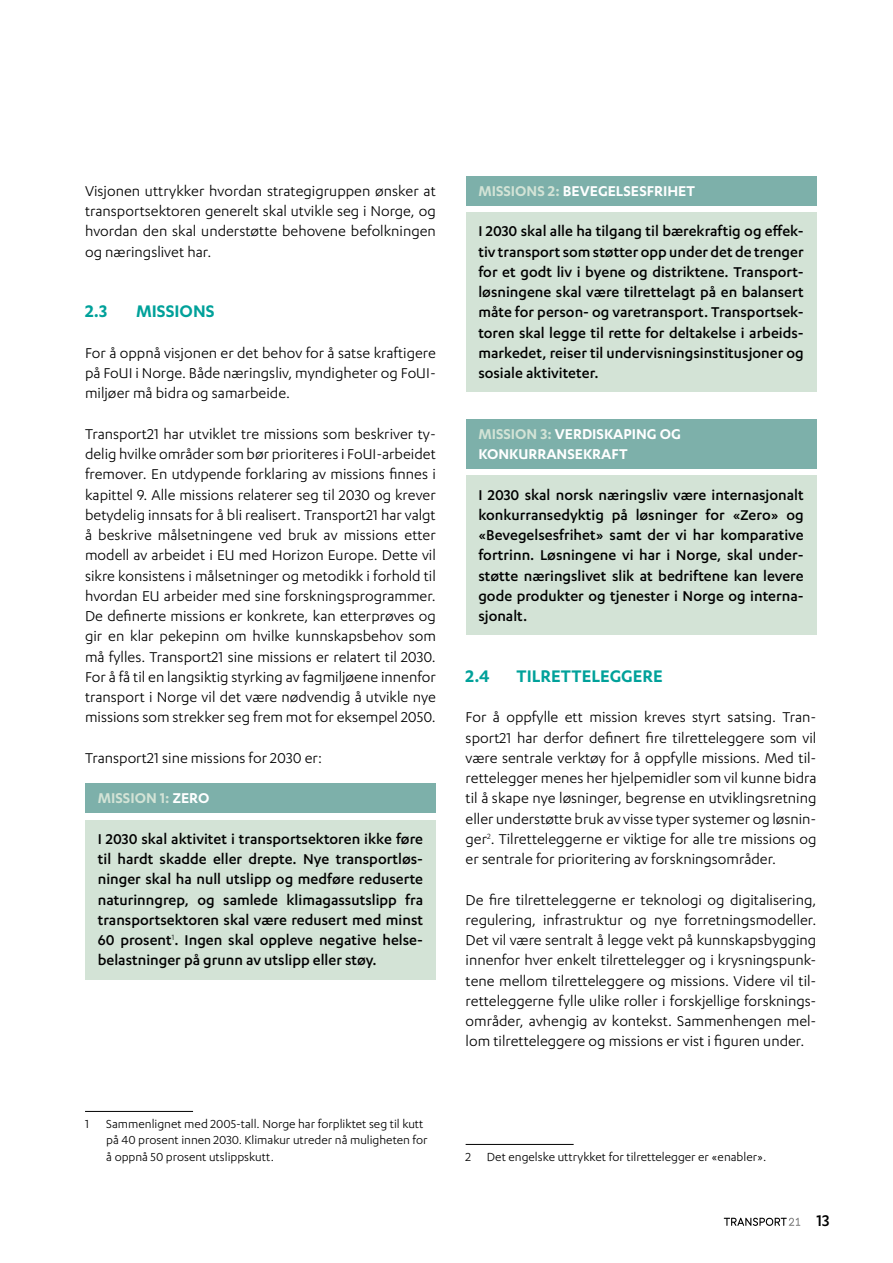
<style>
.page{position:relative;width:893px;height:1263px;background:#fff}
.page>*{position:absolute;margin:0;border:0;box-sizing:border-box;transform-origin:0 0}
.t1{font:600 19.5px "Karbon";color:#00a19a}
.t2{font:500 18px "Karbon";color:#000}
.t3{font:16.5px/20.2px "Karbon";color:#000}
.Fakta_boks{font:500 16.5px/20.2px "Karbon";color:#000;text-align:justify}
.Fakta_tittel{font:600 16.5px/20.2px "Karbon";color:#fff}
.Fakta_tittel-2{font:600 16.5px "Karbon";color:#d3e3d6}
.Footnote{font:13.5px/16.5px "Karbon";color:#000}
.s1{color:#fff}
.s2{color:#d3e3d6}
</style>
<div class="page">
<div style="left:85px;top:784px;width:351px;height:29px;background:#7db0aa"></div>
<div style="left:85px;top:820px;width:351px;height:159px;background:#d3e3d6"></div>
<hr style="left:85px;top:1111px;width:108px;height:1px;background:#000">
<div style="left:466px;top:176px;width:350px;height:29px;background:#7db0aa"></div>
<div style="left:466px;top:212px;width:350px;height:180px;background:#d3e3d6"></div>
<div style="left:466px;top:419px;width:350px;height:50px;background:#7db0aa"></div>
<div style="left:466px;top:476px;width:350px;height:159px;background:#d3e3d6"></div>
<hr style="left:466px;top:1144px;width:108px;height:1px;background:#000">
<svg style="left:724px;top:1218px;width:76px;height:8px"></svg>
<p class="t3" style="left:85px;top:180px;width:352px;text-align:justify">Visjonen uttrykker hvordan strategigruppen ønsker at transportsektoren generelt skal utvikle seg i Norge, og hvordan den skal understøtte behovene befolkningen og næringslivet har.</p>
<p class="t1" style="left:85px;top:300px;width:24px">2.3</p>
<p class="t1" style="left:136px;top:300px;width:80px">MISSIONS</p>
<p class="t3" style="left:85px;top:342px;width:352px;text-align:justify">For å oppnå visjonen er det behov for å satse kraftigere på FoUI i Norge. Både næringsliv, myndigheter og FoUI&shy;miljøer må bidra og samarbeide.</p>
<p class="t3" style="left:85px;top:423px;width:352px">Transport21 har utviklet tre missions som beskriver ty&shy;delig hvilke områder som bør prioriteres i FoUI-arbeidet fremover. En utdypende forklaring av missions finnes i kapittel 9. Alle missions relaterer seg til 2030 og krever betydelig innsats for å bli realisert. Transport21 har valgt å beskrive målsetningene ved bruk av missions etter modell av arbeidet i EU med Horizon Europe. Dette vil sikre konsistens i målsetninger og metodikk i forhold til hvordan EU arbeider med sine forskningsprogrammer.<br>De definerte missions er konkrete, kan etterprøves og gir en klar pekepinn om hvilke kunnskapsbehov som må fylles. Transport21 sine missions er relatert til 2030.<br>For å få til en langsiktig styrking av fagmiljøene innenfor transport i Norge vil det være nødvendig å utvikle nye missions som strekker seg frem mot for eksempel 2050.</p>
<p class="t3" style="left:85px;top:747px;width:238px">Transport21 sine missions for 2030 er:</p>
<p class="Fakta_tittel-2" style="left:98px;top:789px;width:113px">MISSION 1: <span class="s1">ZERO</span></p>
<p class="Fakta_boks" style="left:98px;top:828px;width:327px">I 2030 skal aktivitet i transportsektoren ikke føre til hardt skadde eller drepte. Nye transportløs&shy;ninger skal ha null utslipp og medføre reduserte naturinngrep, og samlede klimagassutslipp fra transportsektoren skal være redusert med minst 60 prosent<sup>1</sup>. Ingen skal oppleve negative helse&shy;belastninger på grunn av utslipp eller støy.</p>
<p class="Footnote" style="left:85px;top:1115px;width:6px">1</p>
<p class="Footnote" style="left:106px;top:1115px;width:323px">Sammenlignet med 2005-tall. Norge har forpliktet seg til kutt på 40 prosent innen 2030. Klimakur utreder nå muligheten for å oppnå 50 prosent utslippskutt.</p>
<p class="Fakta_tittel" style="left:478px;top:180px;width:218px"><span class="s2">MISSIONS 2:</span> BEVEGELSESFRIHET</p>
<p class="Fakta_boks" style="left:478px;top:221px;width:327px">I 2030 skal alle ha tilgang til bærekraftig og effek&shy;tiv transport som støtter opp under det de trenger for et godt liv i byene og distriktene. Transport&shy;løsningene skal være tilrettelagt på en balansert måte for person- og varetransport. Transportsek&shy;toren skal legge til rette for deltakelse i arbeids&shy;markedet, reiser til undervisningsinstitusjoner og sosiale aktiviteter.</p>
<p class="Fakta_tittel" style="left:478px;top:423px;width:204px"><span class="s2">MISSION 3:</span> VERDISKAPING OG<br>KONKURRANSEKRAFT</p>
<p class="Fakta_boks" style="left:478px;top:484px;width:327px">I 2030 skal norsk næringsliv være internasjonalt konkurransedyktig på løsninger for «Zero» og «Bevegelsesfrihet» samt der vi har komparative fortrinn. Løsningene vi har i Norge, skal under&shy;støtte næringslivet slik at bedriftene kan levere gode produkter og tjenester i Norge og interna&shy;sjonalt.</p>
<p class="t1" style="left:466px;top:665px;width:26px">2.4</p>
<p class="t1" style="left:517px;top:665px;width:148px">TILRETTELEGGERE</p>
<p class="t3" style="left:466px;top:707px;width:352px">For å oppfylle ett mission kreves styrt satsing. Tran&shy;sport21 har derfor definert fire tilretteleggere som vil være sentrale verktøy for å oppfylle missions. Med til&shy;rettelegger menes her hjelpemidler som vil kunne bidra til å skape nye løsninger, begrense en utviklingsretning eller understøtte bruk av visse typer systemer og løsnin&shy;ger<sup>2</sup>. Tilretteleggerne er viktige for alle tre missions og er sentrale for prioritering av forskningsområder.</p>
<p class="t3" style="left:466px;top:889px;width:352px">De fire tilretteleggerne er teknologi og digitalisering, regulering, infrastruktur og nye forretningsmodeller.<br>Det vil være sentralt å legge vekt på kunnskapsbygging innenfor hver enkelt tilrettelegger og i krysningspunk&shy;tene mellom tilretteleggere og missions. Videre vil til&shy;retteleggerne fylle ulike roller i forskjellige forsknings&shy;områder, avhengig av kontekst. Sammenhengen mel&shy;lom tilretteleggere og missions er vist i figuren under.</p>
<p class="Footnote" style="left:466px;top:1148px;width:300px">2 Det engelske uttrykket for tilrettelegger er «enabler».</p>
<p class="t2" style="left:816px;top:1210px;width:15px">13</p>
</div>
